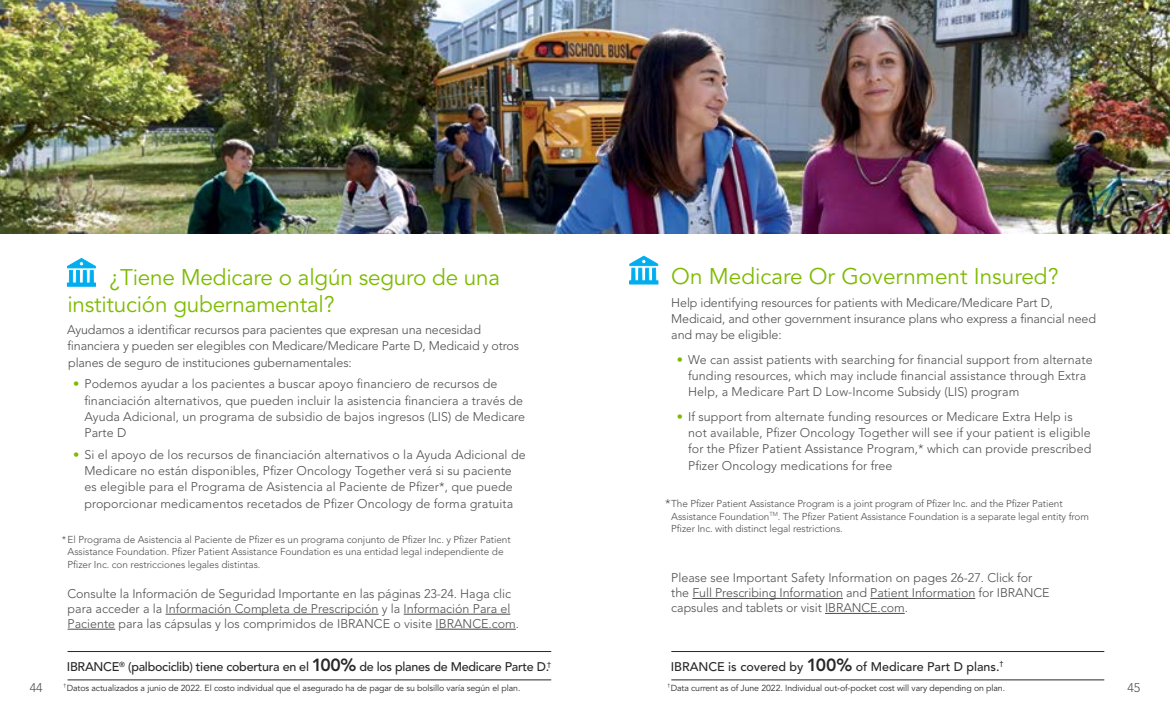
<style>
.page{position:relative;width:1170px;height:720px;background:#fff}
.page>*{position:absolute;margin:0;border:0;box-sizing:border-box;transform-origin:0 0}
.t1{font:22.5px/27.5px "Avenir LT Std";letter-spacing:-.01em;color:#7ebb00}
.t2{font:300 12.5px/16.2px "Avenir LT Std";letter-spacing:.005em;color:#4d4d4f}
.t3{font:500 12.5px "Avenir LT Std";letter-spacing:-.02em;color:#292829}
.t4{font:500 12.5px "Avenir LT Std";color:#292829}
.t5{font:300 10px/12.5px "Avenir LT Std";letter-spacing:-.005em;color:#4d4d4f}
.t6{font:8.75px "Avenir LT Std";letter-spacing:-.01em;color:#292829}
.t7{font:5px "Avenir LT Std";color:#292829}
.s1{color:#7ebb00}
.s2{font-weight:800;font-size:17.5px}
</style>
<div class="page">
<img style="left:0;top:0;width:1170px;height:233px">
<svg style="left:629px;top:256px;width:29px;height:28px"></svg>
<svg style="left:67px;top:258px;width:29px;height:29px"></svg>
<hr style="left:692px;top:598px;width:151px;height:1px;background:#4d4d4f">
<hr style="left:870px;top:598px;width:105px;height:1px;background:#4d4d4f">
<hr style="left:825px;top:613px;width:80px;height:1px;background:#4d4d4f">
<hr style="left:671px;top:651px;width:433px;height:1px;background:#292829">
<hr style="left:671px;top:680px;width:433px;height:1px;background:#292829">
<hr style="left:68px;top:651px;width:483px;height:1px;background:#292829">
<hr style="left:68px;top:680px;width:483px;height:1px;background:#292829">
<hr style="left:166px;top:614px;width:213px;height:1px;background:#4d4d4f">
<hr style="left:404px;top:614px;width:106px;height:1px;background:#4d4d4f">
<hr style="left:68px;top:629px;width:47px;height:1px;background:#4d4d4f">
<hr style="left:436px;top:629px;width:80px;height:1px;background:#4d4d4f">
<h1 class="t1" style="left:67px;top:264px;width:434px;text-indent:42px">¿Tiene Medicare o algún seguro de una institución gubernamental?</h1>
<p class="t2" style="left:67px;top:322px;width:454px">Ayudamos a identificar recursos para pacientes que expresan una necesidad financiera y pueden ser elegibles con Medicare/Medicare Parte D, Medicaid y otros planes de seguro de instituciones gubernamentales:</p>
<p class="t2" style="left:84px;top:376px;width:442px;text-indent:-11px"><span class="s1">•</span> Podemos ayudar a los pacientes a buscar apoyo financiero de recursos de financiación alternativos, que pueden incluir la asistencia financiera a través de Ayuda Adicional, un programa de subsidio de bajos ingresos (LIS) de Medicare Parte D</p>
<p class="t2" style="left:73px;top:447px;width:454px;text-align:center"><span class="s1">•</span> Si el apoyo de los recursos de financiación alternativos o la Ayuda Adicional de Medicare no están disponibles, Pfizer Oncology Together verá si su paciente<br>es elegible para el Programa de Asistencia al Paciente de Pfizer*, que puede proporcionar medicamentos recetados de Pfizer Oncology de forma gratuita</p>
<p class="t5" style="left:68px;top:533px;width:445px;text-indent:-6px">*El Programa de Asistencia al Paciente de Pfizer es un programa conjunto de Pfizer Inc. y Pfizer Patient<br>Assistance Foundation. Pfizer Patient Assistance Foundation es una entidad legal independiente de<br>Pfizer Inc. con restricciones legales distintas.</p>
<p class="t2" style="left:68px;top:586px;width:453px;line-height:15px">Consulte la Información de Seguridad Importante en las páginas 23-24. Haga clic para acceder a la Información Completa de Prescripción y la Información Para el<br>Paciente para las cápsulas y los comprimidos de IBRANCE o visite IBRANCE.com.</p>
<h1 class="t1" style="left:671px;top:263px;width:389px">On Medicare Or Government Insured?</h1>
<p class="t2" style="left:671px;top:294px;width:426px">Help identifying resources for patients with Medicare/Medicare Part D,<br>Medicaid, and other government insurance plans who express a financial need and may be eligible:</p>
<p class="t2" style="left:688px;top:351px;width:406px;text-indent:-11px"><span class="s1">•</span> We can assist patients with searching for financial support from alternate funding resources, which may include financial assistance through Extra<br>Help, a Medicare Part D Low-Income Subsidy (LIS) program</p>
<p class="t2" style="left:688px;top:408px;width:405px;text-indent:-11px"><span class="s1">•</span> If support from alternate funding resources or Medicare Extra Help is not available, Pfizer Oncology Together will see if your patient is eligible for the Pfizer Patient Assistance Program,* which can provide prescribed Pfizer Oncology medications for free</p>
<p class="t2" style="left:665px;top:496px;width:7px">*</p>
<p class="t5" style="left:671px;top:498px;width:419px">The Pfizer Patient Assistance Program is a joint program of Pfizer Inc. and the Pfizer Patient<br>Assistance Foundation<sup>TM</sup>. The Pfizer Patient Assistance Foundation is a separate legal entity from<br>Pfizer Inc. with distinct legal restrictions.</p>
<p class="t2" style="left:671px;top:570px;width:380px;line-height:15px">Please see Important Safety Information on pages 26-27. Click for the Full Prescribing Information and Patient Information for IBRANCE capsules and tablets or visit IBRANCE.com.</p>
<p class="t4" style="left:671px;top:659px;width:334px">IBRANCE is covered by <span class="s2">100%</span> of Medicare Part D plans.<sup>†</sup></p>
<p class="t6" style="left:671px;top:683px;width:336px">Data current as of June 2022. Individual out-of-pocket cost will vary depending on plan.</p>
<p class="t3" style="left:67px;top:660px;width:486px">IBRANCE<sup>®</sup> (palbociclib) tiene cobertura en el <span class="s2">100%</span> de los planes de Medicare Parte D.<sup>†</sup></p>
<p class="t6" style="left:67px;top:683px;width:455px">Datos actualizados a junio de 2022. El costo individual que el asegurado ha de pagar de su bolsillo varía según el plan.</p>
<p class="t2" style="left:30px;top:679px;width:14px">44</p>
<p class="t2" style="left:1127px;top:679px;width:14px">45</p>
<p class="t7" style="left:64px;top:682px;width:4px">†</p>
<p class="t7" style="left:667px;top:682px;width:4px">†</p>
</div>
